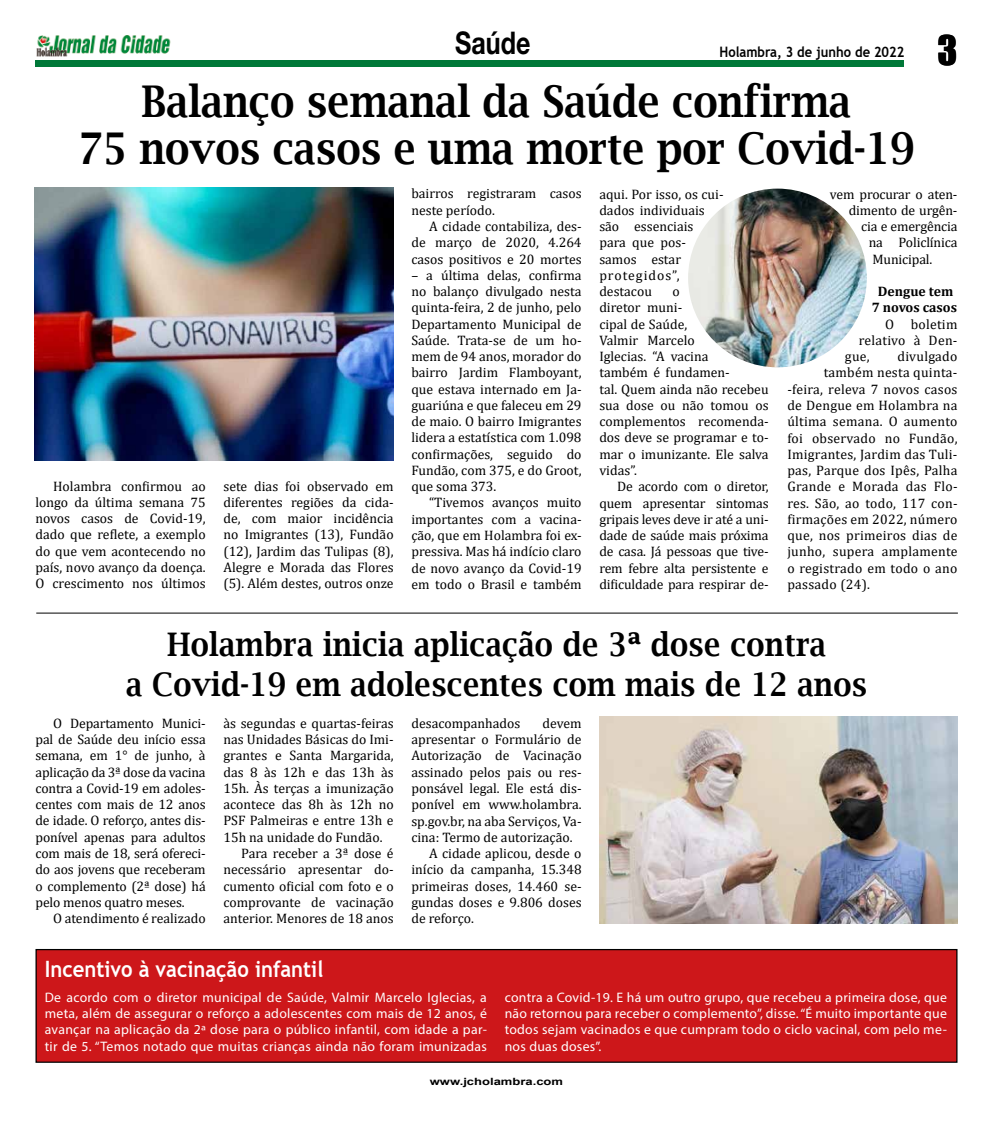
<style>
.page{position:relative;width:993px;height:1124px;background:#fff}
.page>*{position:absolute;margin:0;border:0;box-sizing:border-box;transform-origin:0 0}
.t1{font:600 43.75px/47.5px "Lucida Bright";color:#000;text-align:center;scale:.9 1}
.t2{font:37.5px "Impact";color:#000}
.t3{font:600 32.5px/40px "Lucida Bright";letter-spacing:.01em;color:#000;text-align:center;scale:.9 1}
.t4{font:700 31.25px "Helvetica Neue";color:#000;scale:.8 1}
.t5{font:700 22.5px "Trebuchet MS";color:#fff;scale:.9 1}
.t6{font:700 14.38px "Trebuchet MS";color:#000;scale:.9 1}
.t7{font:13.75px/16.2px "Cambria";color:#000;text-align:justify}
.t8{font:13.75px/16.2px "Myriad Pro";letter-spacing:.02em;color:#fff;text-align:justify}
.t9{font:13.75px "Cambria";letter-spacing:.02em;color:#000}
.t10{font:700 13.75px/16.2px "Cambria";color:#000;text-align:center}
.t11{font:700 10px "Arial";color:#000;scale:1.3 1}
</style>
<div class="page">
<div style="left:35px;top:60px;width:869px;height:7px;background:#007838"></div>
<img style="left:36px;top:35px;width:135px;height:22px">
<hr style="left:36px;top:612px;width:921px;height:1px;background:#000">
<img style="left:35px;top:188px;width:358px;height:272px">
<img style="left:687px;top:188px;width:179px;height:179px;border-radius:89px">
<div style="left:36px;top:949px;width:920px;height:112px;background:#cd171a"></div>
<div style="left:35px;top:948px;width:922px;height:114px;border:1px solid #000"></div>
<img style="left:599px;top:716px;width:358px;height:207px">
<h3 class="t4" style="left:455px;top:24px;width:95px">Saúde</h3>
<p class="t6" style="left:719px;top:43px;width:207px">Holambra, 3 de junho de 2022</p>
<h1 class="t1" style="left:78px;top:77px;width:931px">Balanço semanal da Saúde confirma<br>75 novos casos e uma morte por Covid-19</h1>
<h2 class="t2" style="left:937px;top:21px;width:21px">3</h2>
<p class="t7" style="left:35px;top:477px;width:172px;text-indent:18px">Holambra confirmou ao longo da última semana 75 novos casos de Covid-19, dado que reflete, a exemplo do que vem acontecendo no país, novo avanço da doença.<br>O crescimento nos últimos</p>
<p class="t7" style="left:223px;top:477px;width:172px">sete dias foi observado em diferentes regiões da cida&shy;de, com maior incidência no Imigrantes (13), Fundão (12), Jardim das Tulipas (8), Alegre e Morada das Flores (5). Além destes, outros onze</p>
<p class="t7" style="left:411px;top:185px;width:172px">bairros registraram casos neste período.</p>
<p class="t7" style="left:411px;top:218px;width:172px;text-indent:18px">A cidade contabiliza, des&shy;de março de 2020, 4.264 casos positivos e 20 mortes</p>
<p class="t7" style="left:411px;top:267px;width:172px">– a última delas, confirma no balanço divulgado nesta quinta-feira, 2 de junho, pelo Departamento Municipal de Saúde. Trata-se de um ho&shy;mem de 94 anos, morador do bairro Jardim Flamboyant, que estava internado em Ja&shy;guariúna e que faleceu em 29 de maio. O bairro Imigrantes lidera a estatística com 1.098 confirmações, seguido do Fundão, com 375, e do Groot, que soma 373.</p>
<p class="t7" style="left:411px;top:494px;width:172px;text-indent:18px">“Tivemos avanços muito importantes com a vacina&shy;ção, que em Holambra foi ex&shy;pressiva. Mas há indício claro de novo avanço da Covid-19 em todo o Brasil e também</p>
<p class="t7" style="left:599px;top:186px;width:126px;text-align:left">aqui. Por isso, os cui&shy;dados individuais são essenciais<br>para que pos&shy;samos estar protegidos”, destacou</p>
<p class="t7" style="left:599px;top:283px;width:171px;text-align:left;text-indent:73px">o<br>diretor muni-<br>cipal de Saúde,<br>Valmir Marcelo<br>Iglecias. “A vacina<br>também é fundamen-<br>tal. Quem ainda não recebeu sua dose ou não tomou os complementos recomenda&shy;dos deve se programar e to&shy;mar o imunizante. Ele salva vidas”.</p>
<p class="t7" style="left:599px;top:478px;width:171px;text-indent:18px">De acordo com o diretor, quem apresentar sintomas gripais leves deve ir até a uni&shy;dade de saúde mais próxima de casa. Já pessoas que tive&shy;rem febre alta persistente e dificuldade para respirar de-</p>
<p class="t7" style="left:829px;top:186px;width:129px">vem procurar o aten-</p>
<p class="t7" style="left:848px;top:202px;width:110px">dimento de urgên-</p>
<p class="t7" style="left:860px;top:218px;width:98px">cia e emergência</p>
<p class="t7" style="left:868px;top:234px;width:90px">na Policlínica</p>
<p class="t7" style="left:872px;top:251px;width:61px">Municipal.</p>
<p class="t10" style="left:871px;top:283px;width:87px">Dengue tem<br>7 novos casos</p>
<p class="t9" style="left:884px;top:316px;width:74px">O boletim</p>
<p class="t9" style="left:858px;top:332px;width:100px">relativo à Den-</p>
<p class="t7" style="left:844px;top:348px;width:26px">gue,</p>
<p class="t9" style="left:897px;top:348px;width:61px">divulgado</p>
<p class="t9" style="left:823px;top:364px;width:135px">também nesta quinta-</p>
<p class="t9" style="left:787px;top:381px;width:172px">-feira, releva 7 novos casos</p>
<p class="t9" style="left:787px;top:397px;width:172px">de Dengue em Holambra na</p>
<p class="t9" style="left:787px;top:413px;width:172px">última semana. O aumento</p>
<p class="t9" style="left:787px;top:429px;width:172px">foi observado no Fundão,</p>
<p class="t9" style="left:787px;top:446px;width:172px">Imigrantes, Jardim das Tuli-</p>
<p class="t9" style="left:787px;top:462px;width:172px">pas, Parque dos Ipês, Palha</p>
<p class="t9" style="left:787px;top:478px;width:172px">Grande e Morada das Flo-</p>
<p class="t9" style="left:787px;top:494px;width:172px">res. São, ao todo, 117 con-</p>
<p class="t9" style="left:787px;top:511px;width:172px">firmações em 2022, número</p>
<p class="t9" style="left:787px;top:527px;width:172px">que, nos primeiros dias de</p>
<p class="t9" style="left:787px;top:543px;width:172px">junho, supera amplamente</p>
<p class="t9" style="left:787px;top:559px;width:172px">o registrado em todo o ano</p>
<p class="t9" style="left:787px;top:576px;width:84px">passado (24).</p>
<h3 class="t3" style="left:126px;top:624px;width:824px">Holambra inicia aplicação de 3ª dose contra<br>a Covid-19 em adolescentes com mais de 12 anos</h3>
<p class="t7" style="left:35px;top:715px;width:172px;text-indent:18px">O Departamento Munici&shy;pal de Saúde deu início essa semana, em 1° de junho, à aplicação da 3ª dose da vacina contra a Covid-19 em adoles&shy;centes com mais de 12 anos de idade. O reforço, antes dis&shy;ponível apenas para adultos com mais de 18, será ofereci&shy;do aos jovens que receberam o complemento (2ª dose) há pelo menos quatro meses.</p>
<p class="t7" style="left:53px;top:910px;width:154px">O atendimento é realizado</p>
<p class="t7" style="left:223px;top:715px;width:172px">às segundas e quartas-feiras</p>
<p class="t7" style="left:223px;top:731px;width:172px">nas Unidades Básicas do Imi-</p>
<p class="t7" style="left:223px;top:747px;width:172px">grantes e Santa Margarida,</p>
<p class="t7" style="left:223px;top:763px;width:172px">das 8 às 12h e das 13h às</p>
<p class="t7" style="left:223px;top:780px;width:172px">15h. Às terças a imunização</p>
<p class="t7" style="left:223px;top:796px;width:172px">acontece das 8h às 12h no</p>
<p class="t7" style="left:223px;top:812px;width:172px">PSF Palmeiras e entre 13h e</p>
<p class="t7" style="left:223px;top:828px;width:160px">15h na unidade do Fundão.</p>
<p class="t7" style="left:241px;top:845px;width:154px">Para receber a 3ª dose é</p>
<p class="t7" style="left:223px;top:861px;width:172px">necessário apresentar do-</p>
<p class="t7" style="left:223px;top:877px;width:172px">cumento oficial com foto e o</p>
<p class="t7" style="left:223px;top:893px;width:172px">comprovante de vacinação</p>
<p class="t7" style="left:223px;top:910px;width:172px">anterior. Menores de 18 anos</p>
<h3 class="t5" style="left:45px;top:955px;width:311px">Incentivo à vacinação infantil</h3>
<p class="t7" style="left:411px;top:715px;width:110px">desacompanhados</p>
<p class="t7" style="left:542px;top:715px;width:41px">devem</p>
<p class="t7" style="left:411px;top:731px;width:172px">apresentar o Formulário de</p>
<p class="t7" style="left:411px;top:747px;width:172px">Autorização de Vacinação</p>
<p class="t7" style="left:411px;top:763px;width:172px">assinado pelos pais ou res-</p>
<p class="t7" style="left:411px;top:780px;width:172px">ponsável legal. Ele está dis-</p>
<p class="t7" style="left:411px;top:796px;width:172px">ponível em www.holambra.</p>
<p class="t7" style="left:411px;top:812px;width:172px">sp.gov.br, na aba Serviços, Va-</p>
<p class="t7" style="left:411px;top:828px;width:162px">cina: Termo de autorização.</p>
<p class="t7" style="left:429px;top:845px;width:154px">A cidade aplicou, desde o</p>
<p class="t7" style="left:411px;top:861px;width:172px">início da campanha, 15.348</p>
<p class="t7" style="left:411px;top:877px;width:172px">primeiras doses, 14.460 se-</p>
<p class="t7" style="left:411px;top:893px;width:172px">gundas doses e 9.806 doses</p>
<p class="t7" style="left:411px;top:910px;width:64px">de reforço.</p>
<p class="t8" style="left:45px;top:988px;width:443px">De acordo com o diretor municipal de Saúde, Valmir Marcelo Iglecias, a meta, além de assegurar o reforço a adolescentes com mais de 12 anos, é avançar na aplicação da 2ª dose para o público infantil, com idade a par&shy;tir de 5. “Temos notado que muitas crianças ainda não foram imunizadas</p>
<p class="t8" style="left:504px;top:988px;width:443px">contra a Covid-19. E há um outro grupo, que recebeu a primeira dose, que não retornou para receber o complemento”, disse. “É muito importante que todos sejam vacinados e que cumpram todo o ciclo vacinal, com pelo me&shy;nos duas doses”.</p>
<p class="t11" style="left:429px;top:1074px;width:104px">www.jcholambra.com</p>
</div>
